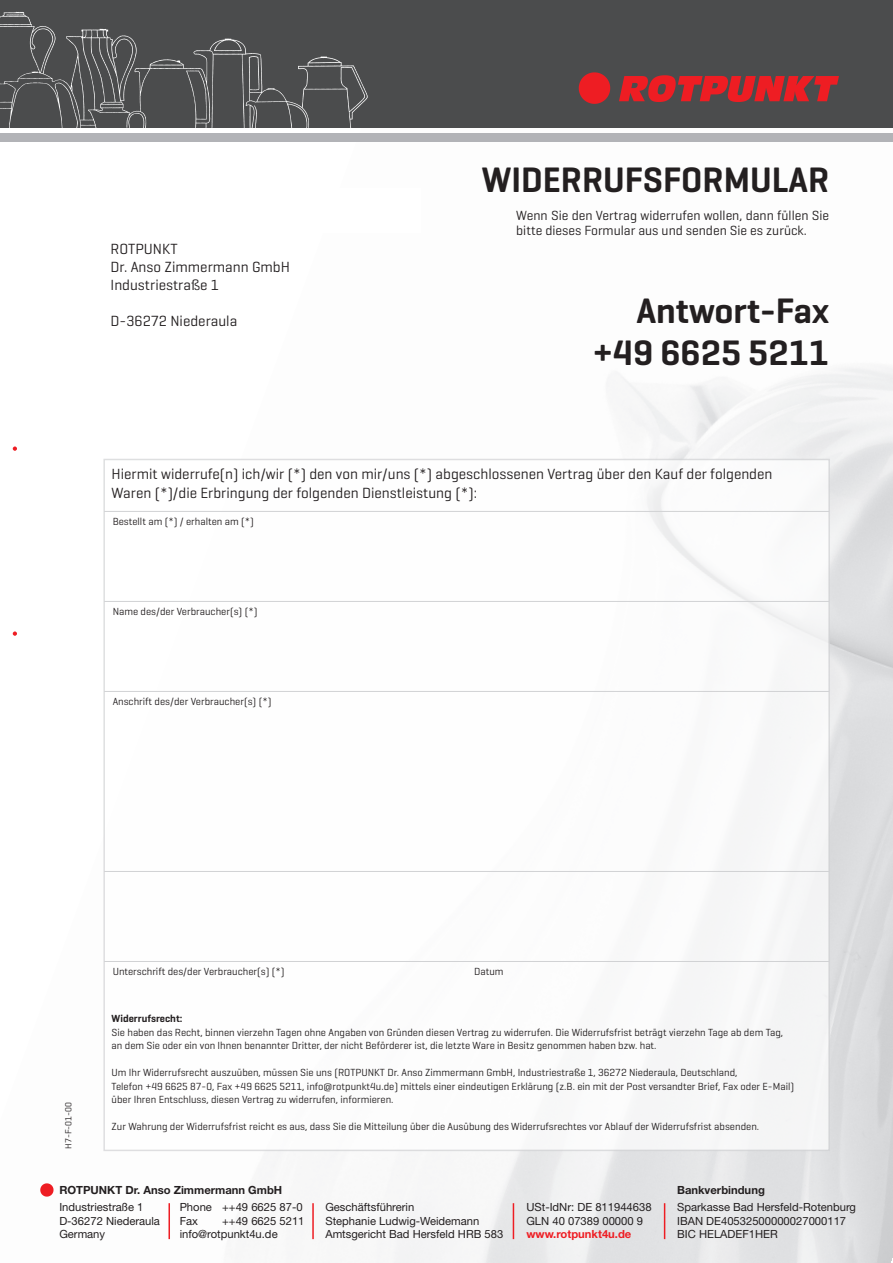
<style>
.page{position:relative;width:893px;height:1263px;background:#fff}
.page>*{position:absolute;margin:0;border:0;box-sizing:border-box;transform-origin:0 0}
.t1{font:600 36px/42px "Geogrotesque";color:#231f20;text-align:right}
.t2{font:15px/18px "Geogrotesque";color:#231f20}
.t3{font:13.5px/15px "Geogrotesque";color:#231f20}
.t4{font:11.25px/13.5px "Helvetica Neue LT Std";color:#231f20}
.t5{font:700 11.25px "Helvetica Neue LT Std";color:#231f20}
.t6{font:700 11.25px "Helvetica Neue LT Std";color:#ee1d23}
.t7{font:10.5px/13.5px "Geogrotesque";color:#231f20}
.t8{font:600 10.5px "Geogrotesque";color:#231f20}
.t9{font:9px "Geogrotesque";color:#231f20}
</style>
<div class="page">
<div style="left:0;top:0;width:893px;height:128px;background:#4b4c4d"></div>
<div style="left:0;top:133px;width:893px;height:9px;background:#b2b3b7"></div>
<svg style="left:13px;top:446px;width:4px;height:5px"></svg>
<svg style="left:13px;top:631px;width:4px;height:5px"></svg>
<svg style="left:579px;top:72px;width:31px;height:32px"></svg>
<svg style="left:619px;top:75px;width:220px;height:27px"></svg>
<svg style="left:40px;top:1183px;width:14px;height:13px"></svg>
<hr style="left:168px;top:1203px;width:2px;height:36px;background:#ee1d23">
<hr style="left:312px;top:1203px;width:2px;height:36px;background:#ee1d23">
<hr style="left:513px;top:1203px;width:1px;height:36px;background:#ee1d23">
<hr style="left:664px;top:1203px;width:1px;height:36px;background:#ee1d23">
<img style="left:0;top:11px;width:368px;height:117px">
<div style="left:103px;top:459px;width:727px;height:692px;background:#fff;border:2px solid #d1d2d4"></div>
<hr style="left:104px;top:511px;width:725px;height:1px;background:#d1d2d4">
<hr style="left:104px;top:601px;width:725px;height:1px;background:#d1d2d4">
<hr style="left:104px;top:691px;width:725px;height:1px;background:#d1d2d4">
<hr style="left:104px;top:871px;width:725px;height:1px;background:#d1d2d4">
<hr style="left:104px;top:961px;width:725px;height:1px;background:#d1d2d4">
<h1 class="t1" style="left:482px;top:159px;width:349px">WIDERRUFSFORMULAR</h1>
<h2 class="t2" style="left:111px;top:240px;width:181px">ROTPUNKT<br>Dr. Anso Zimmermann GmbH<br>Industriestraße 1</h2>
<h2 class="t2" style="left:111px;top:312px;width:128px">D-36272 Niederaula</h2>
<p class="t3" style="left:516px;top:208px;width:314px">Wenn Sie den Vertrag widerrufen wollen, dann füllen Sie bitte dieses Formular aus und senden Sie es zurück.</p>
<h1 class="t1" style="left:593px;top:290px;width:238px">Antwort-Fax +49 6625 5211</h1>
<h2 class="t2" style="left:112px;top:463px;width:662px;line-height:19.5px">Hiermit widerrufe(n) ich/wir (*) den von mir/uns (*) abgeschlossenen Vertrag über den Kauf der folgenden<br>Waren (*)/die Erbringung der folgenden Dienstleistung (*):</h2>
<p class="t7" style="left:113px;top:514px;width:143px">Bestellt am (*) / erhalten am (*)</p>
<p class="t7" style="left:113px;top:604px;width:146px">Name des/der Verbraucher(s) (*)</p>
<p class="t7" style="left:113px;top:694px;width:160px">Anschrift des/der Verbraucher(s) (*)</p>
<p class="t9" style="left:63px;top:1149px;width:48px;rotate:-90deg">H7-F-01-00</p>
<p class="t7" style="left:113px;top:964px;width:173px">Unterschrift des/der Verbraucher(s) (*)</p>
<p class="t7" style="left:474px;top:964px;width:31px">Datum</p>
<p class="t8" style="left:112px;top:1012px;width:72px">Widerrufsrecht:</p>
<p class="t7" style="left:112px;top:1025px;width:673px">Sie haben das Recht, binnen vierzehn Tagen ohne Angaben von Gründen diesen Vertrag zu widerrufen. Die Widerrufsfrist beträgt vierzehn Tage ab dem Tag, an dem Sie oder ein von Ihnen benannter Dritter, der nicht Beförderer ist, die letzte Ware in Besitz genommen haben bzw. hat.</p>
<p class="t7" style="left:112px;top:1065px;width:684px">Um Ihr Widerrufsrecht auszuüben, müssen Sie uns (ROTPUNKT Dr. Anso Zimmermann GmbH, Industriestraße 1, 36272 Niederaula, Deutschland,<br>Telefon +49 6625 87-0, Fax +49 6625 5211, info@rotpunkt4u.de) mittels einer eindeutigen Erklärung (z.B. ein mit der Post versandter Brief, Fax oder E-Mail) über Ihren Entschluss, diesen Vertrag zu widerrufen, informieren.</p>
<p class="t7" style="left:112px;top:1119px;width:649px">Zur Wahrung der Widerrufsfrist reicht es aus, dass Sie die Mitteilung über die Ausübung des Widerrufsrechtes vor Ablauf der Widerrufsfrist absenden.</p>
<p class="t5" style="left:59px;top:1183px;width:224px">ROTPUNKT Dr. Anso Zimmermann GmbH</p>
<p class="t4" style="left:59px;top:1200px;width:102px">Industriestraße 1<br>D-36272 Niederaula<br>Germany</p>
<p class="t4" style="left:180px;top:1200px;width:124px">Phone ++49 6625 87-0<br>Fax</p>
<p class="t4" style="left:180px;top:1214px;width:126px;text-indent:43px">++49 6625 5211 info@rotpunkt4u.de</p>
<p class="t4" style="left:325px;top:1200px;width:179px">Geschäftsführerin<br>Stephanie Ludwig-Weidemann<br>Amtsgericht Bad Hersfeld HRB 583</p>
<p class="t4" style="left:526px;top:1200px;width:127px">USt-IdNr: DE 811944638<br>GLN 40 07389 00000 9</p>
<p class="t6" style="left:526px;top:1227px;width:107px">www.rotpunkt4u.de</p>
<p class="t5" style="left:677px;top:1183px;width:89px">Bankverbindung</p>
<p class="t4" style="left:677px;top:1200px;width:180px">Sparkasse Bad Hersfeld-Rotenburg<br>IBAN DE40532500000027000117<br>BIC HELADEF1HER</p>
</div>
